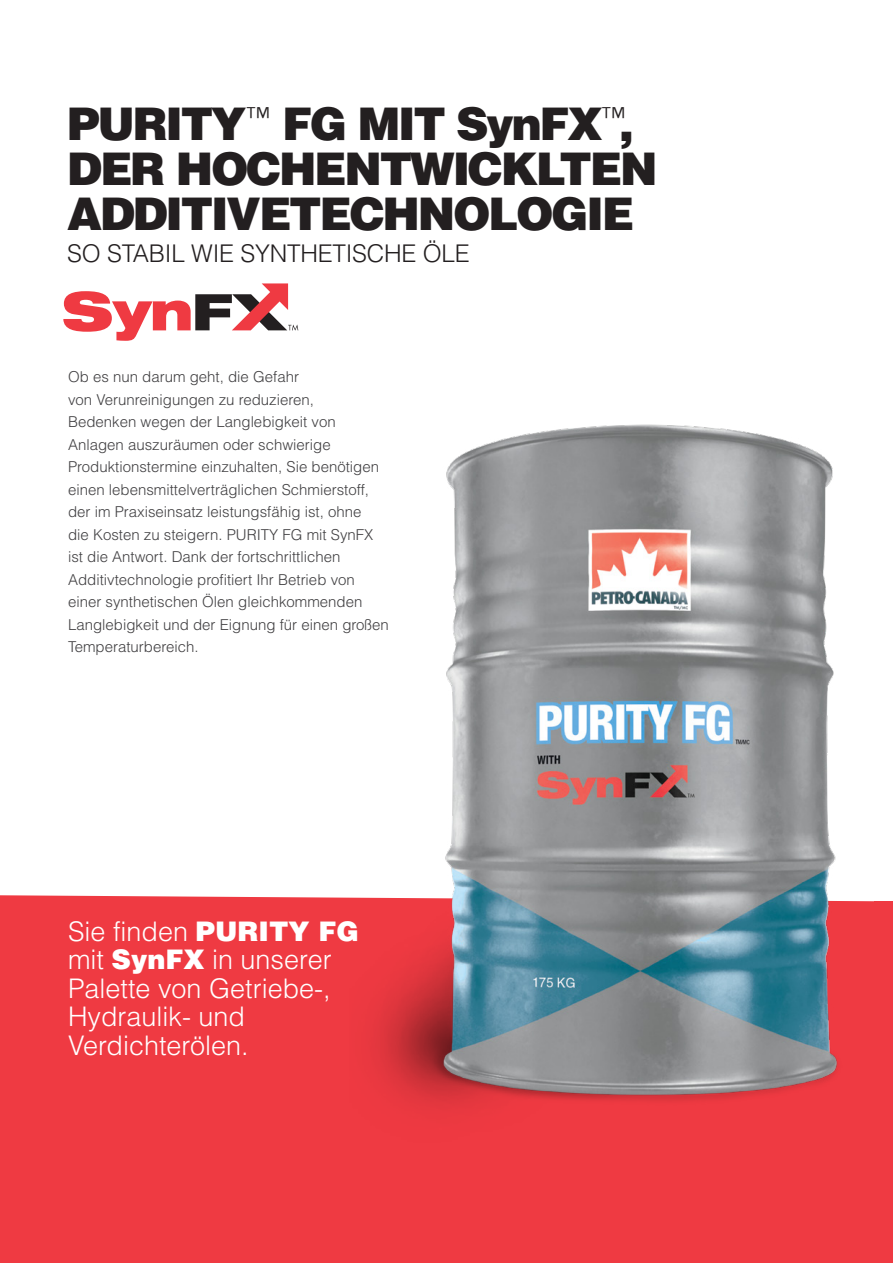
<style>
.page{position:relative;width:893px;height:1263px;background:#fff}
.page>*{position:absolute;margin:0;border:0;box-sizing:border-box;transform-origin:0 0}
.t1{font:900 45px/45px "Helvetica LT Std";letter-spacing:-.05em;color:#231f20}
.t2{font:300 27px/28.5px "Helvetica LT Std";color:#fff}
.t3{font:300 24.3px "Helvetica LT Std";letter-spacing:-.01em;color:#231f20}
.t4{font:300 15px/22.5px "Helvetica LT Std";color:#414042}
.s1{font-weight:900}
</style>
<div class="page">
<svg style="left:63px;top:283px;width:235px;height:58px"></svg>
<div style="left:0;top:895px;width:893px;height:368px;background:#ef3a42"></div>
<img style="left:350px;top:424px;width:543px;height:765px">
<h1 class="t1" style="left:67px;top:100px;width:592px">PURITY<sup>™</sup> FG MIT SynFX<sup>™</sup>,<br>DER HOCHENTWICKLTEN<br>ADDITIVETECHNOLOGIE</h1>
<h3 class="t3" style="left:67px;top:238px;width:404px">SO STABIL WIE SYNTHETISCHE ÖLE</h3>
<p class="t4" style="left:68px;top:366px;width:322px">Ob es nun darum geht, die Gefahr<br>von Verunreinigungen zu reduzieren,<br>Bedenken wegen der Langlebigkeit von Anlagen auszuräumen oder schwierige Produktionstermine einzuhalten, Sie benötigen einen lebensmittelverträglichen Schmierstoff, der im Praxiseinsatz leistungsfähig ist, ohne<br>die Kosten zu steigern. PURITY FG mit SynFX ist die Antwort. Dank der fortschrittlichen Additivtechnologie profitiert Ihr Betrieb von einer synthetischen Ölen gleichkommenden Langlebigkeit und der Eignung für einen großen Temperaturbereich.</p>
<h2 class="t2" style="left:68px;top:916px;width:293px">Sie finden <span class="s1">PURITY FG </span>mit <span class="s1">SynFX</span> in unserer<br>Palette von Getriebe-,<br>Hydraulik- und<br>Verdichterölen.</h2>
</div>
